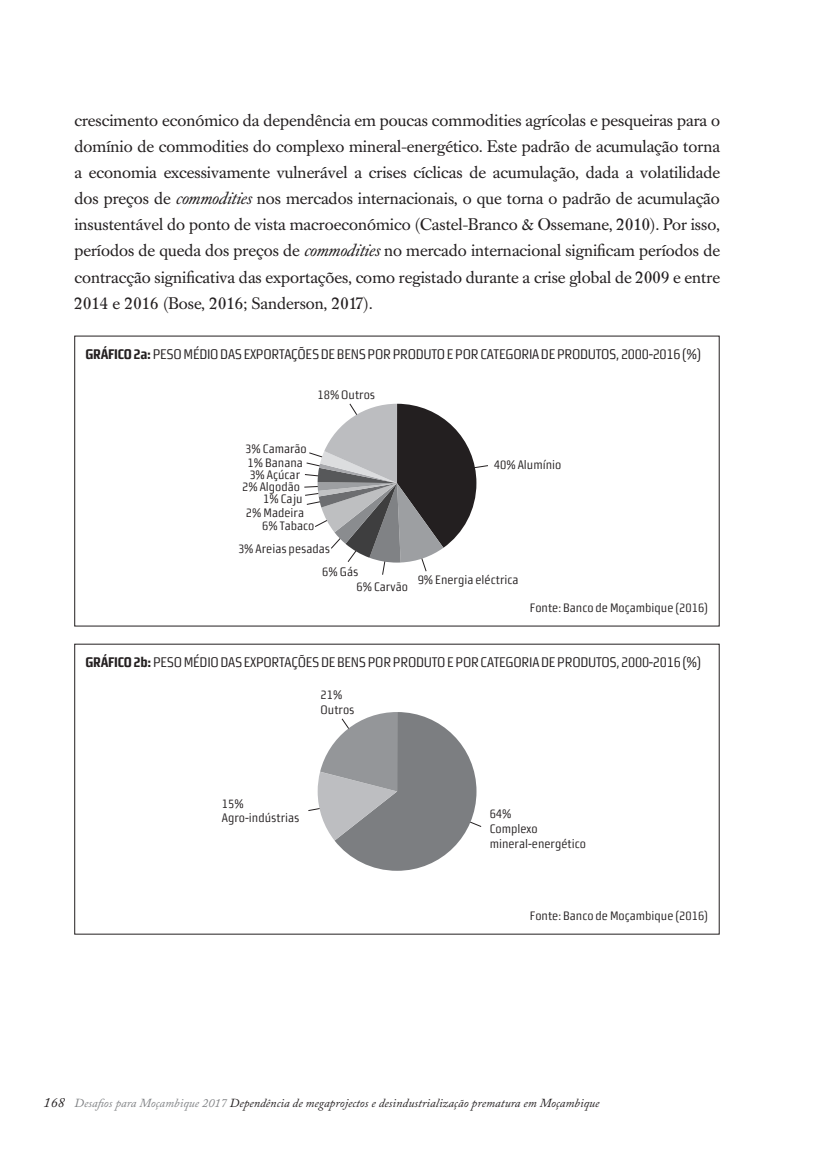
<style>
.page{position:relative;width:819px;height:1166px;background:#fff}
.page>*{position:absolute;margin:0;border:0;box-sizing:border-box;transform-origin:0 0}
.t1{font:16.62px/26.1px "Caslon Book BE";color:#231f20;text-align:justify}
.t2{font:14px "Morgan Sn Cn Lining Condensed 2";letter-spacing:-.02em;color:#231f20}
.t3{font:12.25px/14.7px "Morgan Sn Cn Lining Condensed 2";color:#231f20}
.t4{font:italic 12.25px "Adobe Caslon Pro";letter-spacing:.005em;color:#231f20}
.s1{font-style:italic}
.s2{font-family:"Morgan Sn Cn Lining";font-weight:700}
.s3{font-size:14px}
.s4{color:#808285}
</style>
<div class="page">
<svg style="left:304px;top:403px;width:184px;height:172px"></svg>
<svg style="left:308px;top:712px;width:174px;height:159px"></svg>
<p class="t1" style="left:74px;top:107px;width:647px">crescimento económico da dependência em poucas commodities agrícolas e pesqueiras para o domínio de commodities do complexo mineral-energético. Este padrão de acumulação torna a economia excessivamente vulnerável a crises cíclicas de acumulação, dada a volatilidade dos preços de <span class="s1">commodities</span> nos mercados internacionais, o que torna o padrão de acumulação insustentável do ponto de vista macroeconómico (Castel-Branco &amp; Ossemane, 2010). Por isso, períodos de queda dos preços de <span class="s1">commodities</span> no mercado internacional significam períodos de contracção significativa das exportações, como registado durante a crise global de 2009 e entre 2014 e 2016 (Bose, 2016; Sanderson, 2017).</p>
<p class="t2" style="left:85px;top:346px;width:617px"><span class="s2">GRÁFICO 2a:</span> PESO MÉDIO DAS EXPORTAÇÕES DE BENS POR PRODUTO E POR CATEGORIA DE PRODUTOS, 2000-2016 (%)</p>
<p class="t3" style="left:317px;top:387px;width:59px">18% Outros</p>
<p class="t3" style="left:245px;top:442px;width:63px;line-height:13px">3% Camarão<br>1% Banana<br>3% Açúcar</p>
<p class="t3" style="left:242px;top:479px;width:59px">2% Algodão</p>
<p class="t3" style="left:263px;top:492px;width:41px">1% Caju</p>
<p class="t3" style="left:246px;top:505px;width:60px">2% Madeira</p>
<p class="t3" style="left:262px;top:518px;width:54px">6% Tabaco</p>
<p class="t3" style="left:322px;top:537px;width:38px;line-height:23.1px;text-indent:-84px">3% Areias pesadas<br>6% Gás</p>
<p class="t3" style="left:356px;top:579px;width:53px">6% Carvão</p>
<p class="t3" style="left:417px;top:572px;width:102px">9% Energia eléctrica</p>
<p class="t3" style="left:494px;top:457px;width:69px">40% Alumínio</p>
<p class="t3" style="left:529px;top:600px;width:180px">Fonte: Banco de Moçambique (2016)</p>
<p class="t2" style="left:85px;top:654px;width:617px"><span class="s2">GRÁFICO 2b:</span> PESO MÉDIO DAS EXPORTAÇÕES DE BENS POR PRODUTO E POR CATEGORIA DE PRODUTOS, 2000-2016 (%)</p>
<p class="t3" style="left:320px;top:687px;width:35px">21%<br>Outros</p>
<p class="t3" style="left:222px;top:796px;width:79px">15%<br>Agro-indústrias</p>
<p class="t3" style="left:489px;top:806px;width:98px">64%<br>Complexo mineral-energético</p>
<p class="t3" style="left:529px;top:908px;width:180px">Fonte: Banco de Moçambique (2016)</p>
<p class="t4" style="left:44px;top:1095px;width:557px"><span class="s3">168</span> <span class="s4">Desafios para Moçambique 2017</span> Dependência de megaprojectos e desindustrialização prematura em Moçambique</p>
</div>
